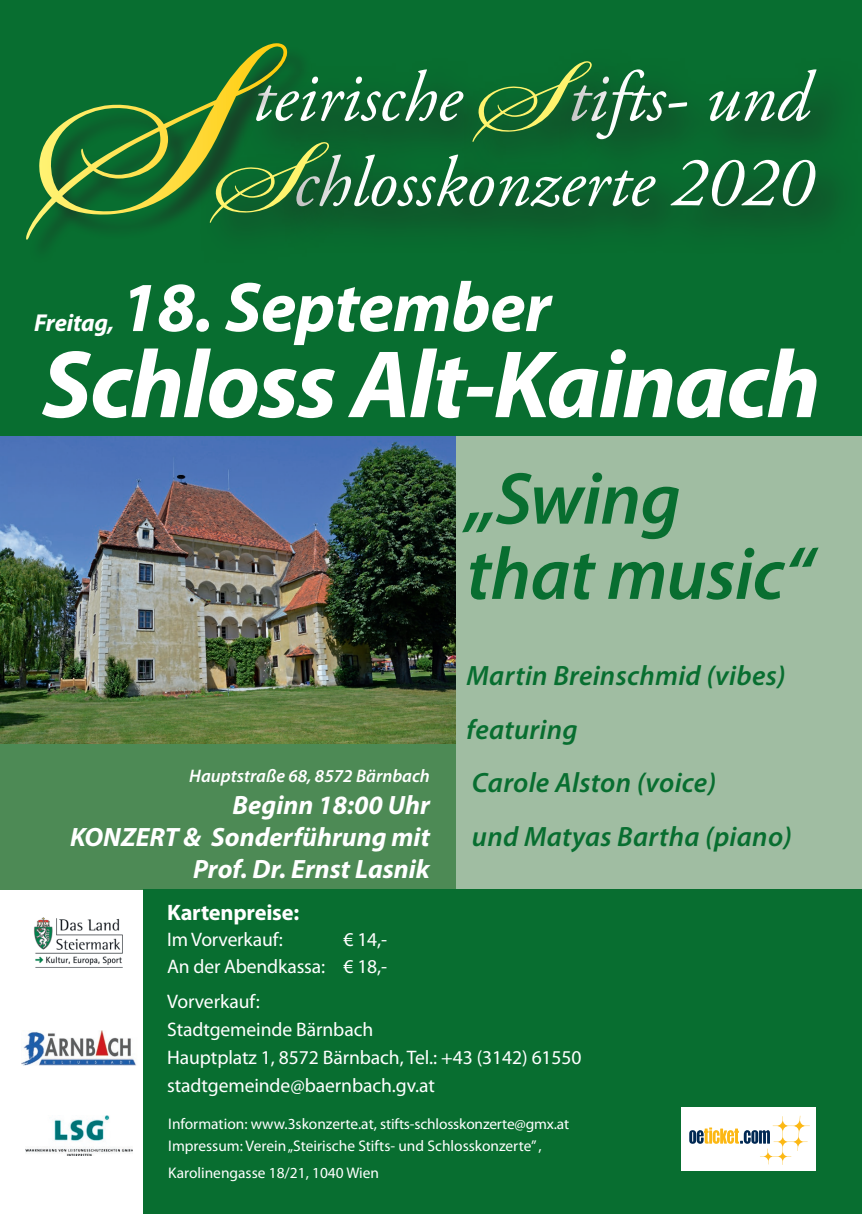
<style>
.page{position:relative;width:862px;height:1214px;background:#fff}
.page>*{position:absolute;margin:0;border:0;box-sizing:border-box;transform-origin:0 0}
.t1{font:153px "Bickham Script Pro";color:#fff46d}
.head{font:italic 700 96.6px "Myriad Pro";letter-spacing:-.02em;color:#fff}
.head-2{font:italic 600 74.2px "Myriad Pro";letter-spacing:-.01em;color:#086e30}
.t2{font:italic 70.8px "Adobe Garamond Pro";color:#fff}
.head-3{font:italic 700 70.6px "Myriad Pro";letter-spacing:-.01em;color:#fff}
.head-4{font:italic 600 28px "Myriad Pro";letter-spacing:.01em;color:#086e30}
.t3{font:italic 700 26.6px/32px "Myriad Pro";color:#fff;text-align:right}
.head-5{font:italic 700 24.4px "Myriad Pro";letter-spacing:-.01em;color:#fff}
.fließtext{font:700 22.4px "Myriad Pro";letter-spacing:-.01em;color:#fff}
.fließtext-2{font:19.6px/28px "Myriad Pro";letter-spacing:-.005em;color:#fff}
.t4{font:italic 600 18.2px "Myriad Pro";color:#fff}
.t5{font:15.4px "Myriad Pro";color:#fff}
.s1{font-size:15px}
</style>
<div class="page">
<div style="left:9px;top:224px;width:853px;height:665px;background:#a0bda2"></div>
<div style="left:0;top:738px;width:455px;height:151px;background:#4d8a55"></div>
<img style="left:0;top:436px;width:455px;height:307px">
<div style="left:144px;top:889px;width:718px;height:324px;background:#086e30"></div>
<img style="left:34px;top:917px;width:89px;height:51px">
<img style="left:21px;top:1030px;width:115px;height:35px">
<div style="left:0;top:0;width:862px;height:436px;background:#086e30"></div>
<div style="left:243px;top:57px;width:619px;height:197px;background:#0a662e"></div>
<div style="left:462px;top:49px;width:174px;height:134px;background:linear-gradient(to right,#09682e,#0b632d)"></div>
<div style="left:200px;top:130px;width:173px;height:134px;background:#0b622d"></div>
<div style="left:30px;top:47px;width:281px;height:216px;background:#231f20;opacity:.55"></div>
<svg style="left:26px;top:43px;width:262px;height:197px"></svg>
<img style="left:25px;top:1115px;width:108px;height:40px">
<div style="left:681px;top:1106px;width:135px;height:64px;background:#fff"></div>
<svg style="left:689px;top:1115px;width:121px;height:49px"></svg>
<p class="t1" style="left:477px;top:-15px;width:85px">S</p>
<p class="t2" style="left:252px;top:55px;width:210px">teirische</p>
<p class="t2" style="left:568px;top:55px;width:243px">tifts- und</p>
<p class="t2" style="left:293px;top:140px;width:521px">chlosskonzerte 2020</p>
<p class="t1" style="left:214px;top:66px;width:85px">S</p>
<p class="head-3" style="left:120px;top:261px;width:433px">18. September</p>
<p class="head" style="left:42px;top:322px;width:780px">Schloss Alt-Kainach</p>
<p class="head-5" style="left:34px;top:307px;width:81px">Freitag,</p>
<p class="t4" style="left:189px;top:764px;width:242px">Hauptstraße 68, 8572 Bärnbach</p>
<p class="t3" style="left:233px;top:788px;width:199px">Beginn 18:00 Uhr</p>
<p class="t3" style="left:70px;top:819px;width:361px">KONZERT &amp; Sonderführung mit<br>Prof. Dr. Ernst Lasnik</p>
<p class="head-2" style="left:466px;top:451px;width:216px">„Swing</p>
<p class="head-2" style="left:466px;top:526px;width:349px">that music“</p>
<p class="head-4" style="left:466px;top:658px;width:320px">Martin Breinschmid (vibes)</p>
<p class="head-4" style="left:466px;top:711px;width:113px">featuring</p>
<p class="head-4" style="left:472px;top:765px;width:246px">Carole Alston (voice)</p>
<p class="head-4" style="left:472px;top:818px;width:321px">und Matyas Bartha (piano)</p>
<p class="fließtext" style="left:167px;top:897px;width:133px">Kartenpreise:</p>
<p class="fließtext-2" style="left:167px;top:925px;width:117px">Im Vorverkauf:</p>
<p class="fließtext-2" style="left:344px;top:925px;width:45px">€ 14,-</p>
<p class="fließtext-2" style="left:167px;top:951px;width:221px">An der Abendkassa: € 18,-</p>
<p class="fließtext-2" style="left:167px;top:986px;width:94px">Vorverkauf:</p>
<p class="fließtext-2" style="left:167px;top:1014px;width:416px">Stadtgemeinde Bärnbach<br>Hauptplatz 1, 8572 Bärnbach, Tel.: +43 (3142) 61550</p>
<p class="fließtext-2" style="left:167px;top:1070px;width:269px">stadtgemeinde@baernbach.gv.at</p>
<p class="t5" style="left:168px;top:1113px;width:402px">Information: www.3skonzerte.at, <span class="s1">stifts-schlosskonzerte@gmx.at</span></p>
<p class="t5" style="left:168px;top:1136px;width:375px">Impressum: Verein „Steirische Stifts- und Schlosskonzerte” ,</p>
<p class="t5" style="left:168px;top:1162px;width:212px">Karolinengasse 18/21, 1040 Wien</p>
</div>
